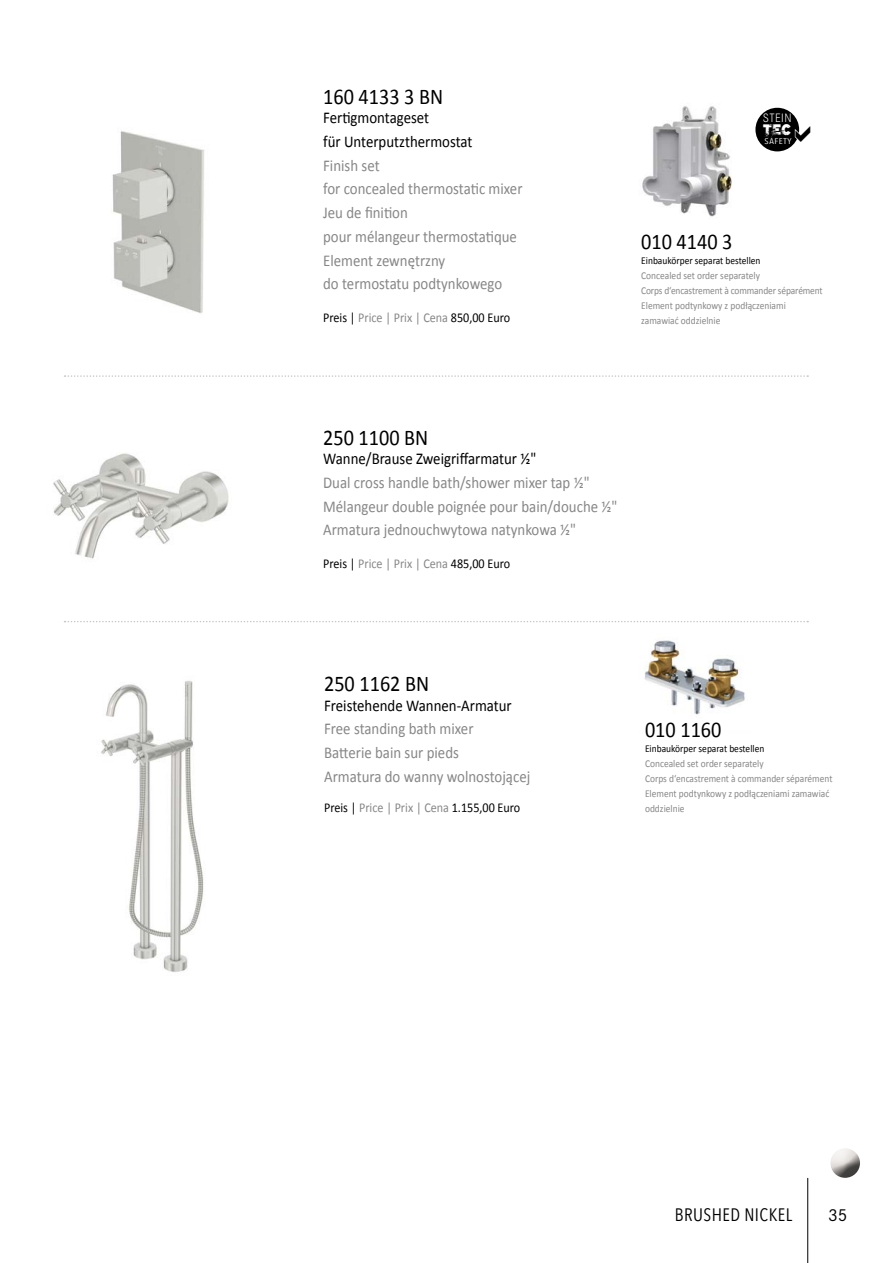
<style>
.page{position:relative;width:893px;height:1263px;background:#fff}
.page>*{position:absolute;margin:0;border:0;box-sizing:border-box;transform-origin:0 0}
.t1{font:22.5px "Calibri";color:#000;scale:.9 1}
.t2{font:18px "Avenir Next Condensed";letter-spacing:.025em;color:#000}
.t3{font:18px "Corporate S";color:#000}
.t4{font:16.5px/23.7px "Calibri";color:#878787;scale:.9 1}
.t5{font:16.5px/23.7px "Calibri";color:#000;scale:.9 1}
.t6{font:14.1px "C.A.Gatintas";color:#fff;scale:.91 1}
.t7{font:13.5px "Calibri";color:#000;scale:.9 1}
.t8{font:300 12.6px "Corporate S";letter-spacing:.04em;color:#fff;scale:.91 1}
.t9{font:10.5px/15px "Calibri";color:#878787;scale:.9 1}
.t10{font:10.5px "Calibri";color:#000;scale:.9 1}
.t11{font:8.25px "Avenir Next Condensed";letter-spacing:.06em;color:#fff;scale:1.18 1}
.s1{color:#878787}
</style>
<div class="page">
<hr style="left:807px;top:1178px;width:1px;height:85px;background:#000">
<div style="left:830px;top:1150px;width:33px;height:28px;background:#000;opacity:.7"></div>
<img style="left:101px;top:681px;width:103px;height:291px">
<img style="left:53px;top:453px;width:176px;height:106px">
<svg style="left:65px;top:375px;width:743px;height:2px"></svg>
<svg style="left:65px;top:621px;width:743px;height:1px"></svg>
<img style="left:112px;top:131px;width:93px;height:182px">
<img style="left:642px;top:106px;width:90px;height:111px">
<div style="left:755px;top:108px;width:44px;height:43px;background:#000;border-radius:50%"></div>
<img style="left:644px;top:640px;width:101px;height:75px">
<svg style="left:795px;top:126px;width:5px;height:16px"></svg>
<h1 class="t1" style="left:323px;top:80px;width:135px">160 4133 3 BN</h1>
<p class="t5" style="left:323px;top:105px;width:167px">Fertigmontageset<br>für Unterputzthermostat</p>
<p class="t4" style="left:323px;top:153px;width:223px">Finish set<br>for concealed thermostatic mixer<br>Jeu de finition<br>pour mélangeur thermostatique<br>Element zewnętrzny<br>do termostatu podtynkowego</p>
<p class="t7" style="left:323px;top:308px;width:209px">Preis | <span class="s1">Price | Prix | Cena</span> 850,00 Euro</p>
<p class="t8" style="left:763px;top:109px;width:33px">STEIN</p>
<p class="t6" style="left:763px;top:120px;width:32px">TEC</p>
<p class="t11" style="left:765px;top:134px;width:24px">SAFETY</p>
<h1 class="t1" style="left:641px;top:226px;width:103px">010 4140 3</h1>
<p class="t10" style="left:641px;top:253px;width:134px">Einbaukörper separat bestellen</p>
<p class="t9" style="left:641px;top:268px;width:203px">Concealed set order separately<br>Corps d‘encastrement à commander séparément Element podtynkowy z podłączeniami zamawiać oddzielnie</p>
<h1 class="t1" style="left:323px;top:422px;width:118px">250 1100 BN</h1>
<p class="t5" style="left:323px;top:446px;width:238px">Wanne/Brause Zweigriffarmatur ½"</p>
<p class="t4" style="left:323px;top:470px;width:328px">Dual cross handle bath/shower mixer tap ½"<br>Mélangeur double poignée pour bain/douche ½"<br>Armatura jednouchwytowa natynkowa ½"</p>
<p class="t7" style="left:323px;top:555px;width:209px">Preis | <span class="s1">Price | Prix | Cena</span> 485,00 Euro</p>
<h1 class="t1" style="left:324px;top:668px;width:118px">250 1162 BN</h1>
<p class="t5" style="left:324px;top:693px;width:210px">Freistehende Wannen-Armatur</p>
<p class="t4" style="left:324px;top:717px;width:231px">Free standing bath mixer<br>Batterie bain sur pieds<br>Armatura do wanny wolnostojącej</p>
<p class="t7" style="left:324px;top:798px;width:220px">Preis | <span class="s1">Price | Prix | Cena</span> 1.155,00 Euro</p>
<h1 class="t1" style="left:645px;top:714px;width:86px">010 1160</h1>
<p class="t10" style="left:645px;top:741px;width:134px">Einbaukörper separat bestellen</p>
<p class="t9" style="left:645px;top:756px;width:210px">Concealed set order separately<br>Corps d‘encastrement à commander séparément Element podtynkowy z podłączeniami zamawiać oddzielnie</p>
<p class="t2" style="left:675px;top:1199px;width:119px">BRUSHED NICKEL</p>
<p class="t3" style="left:828px;top:1203px;width:21px">35</p>
</div>
